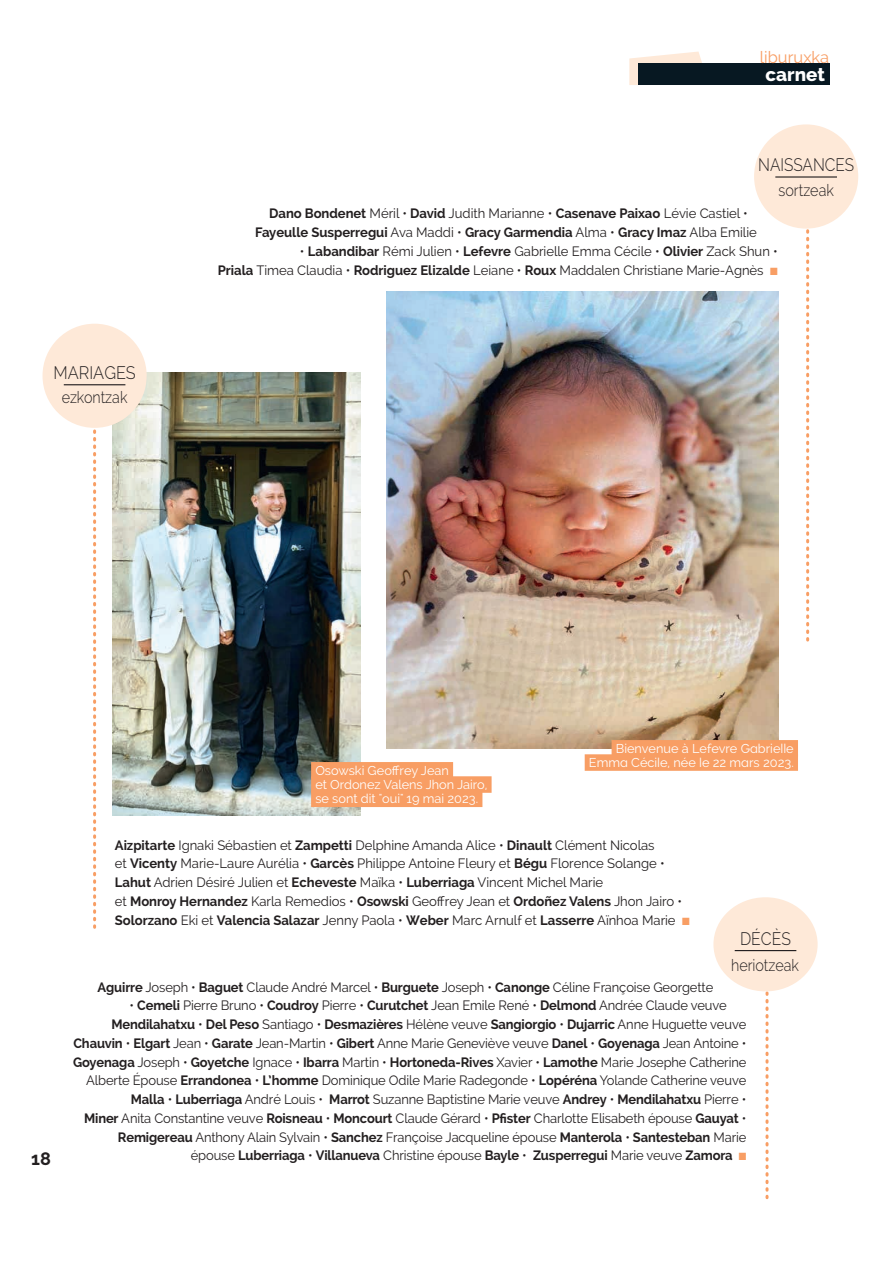
<style>
.page{position:relative;width:893px;height:1263px;background:#fff}
.page>*{position:absolute;margin:0;border:0;box-sizing:border-box;transform-origin:0 0}
.t1{font:800 18.75px "Raleway";color:#fff}
.t2{font:300 18px "Raleway";color:#231f20;scale:.85 1}
.t3{font:300 18px "Raleway";color:#231f20;scale:.9 1}
.t4{font:300 18px "Raleway";color:#231f20;scale:.87 1}
.Folio{font:700 18px "Raleway";color:#231f20}
.t5{font:300 16.5px "Raleway";color:#231f20;scale:.87 1}
.t6{font:16.5px "Raleway";color:#f89e64}
.Texte_Encart_FAG{font:13.5px "Raleway";letter-spacing:-.01em;color:#231f20;scale:.96 1}
.Texte_Encart_FAG-2{font:13.5px/18.8px "Raleway";letter-spacing:-.01em;color:#231f20}
.Texte_Encart_FAG-3{font:700 13.5px "Raleway";letter-spacing:-.01em;color:#231f20;scale:.96 1}
.Texte_Encart_FAG-4{font:700 13.5px/18.8px "Raleway";letter-spacing:-.01em;color:#231f20;text-align:center}
.Légende_Asso{font:12.75px "Raleway";color:#fff}
.s1{font-weight:400}
.s2{font-weight:700}
.s3{color:#f89e64}
</style>
<div class="page">
<svg style="left:765px;top:993px;width:3px;height:205px"></svg>
<div style="left:713px;top:897px;width:105px;height:94px;background:#fee9d8;border-radius:50%"></div>
<hr style="left:735px;top:950px;width:61px;height:1px;background:#231f20">
<img style="left:387px;top:292px;width:392px;height:457px">
<img style="left:113px;top:372px;width:247px;height:444px">
<div style="left:612px;top:740px;width:186px;height:16px;background:#f89e64"></div>
<div style="left:585px;top:754px;width:213px;height:17px;background:#f89e64"></div>
<svg style="left:93px;top:429px;width:3px;height:498px"></svg>
<div style="left:43px;top:324px;width:104px;height:104px;background:#fee9d8;border-radius:50%"></div>
<hr style="left:64px;top:384px;width:61px;height:1px;background:#231f20">
<svg style="left:806px;top:229px;width:3px;height:411px"></svg>
<div style="left:754px;top:124px;width:104px;height:105px;background:#fee9d8;border-radius:50%"></div>
<hr style="left:775px;top:176px;width:62px;height:2px;background:#231f20">
<div style="left:311px;top:762px;width:142px;height:16px;background:#f89e64"></div>
<div style="left:311px;top:776px;width:181px;height:17px;background:#f89e64"></div>
<div style="left:311px;top:790px;width:171px;height:17px;background:#f89e64"></div>
<svg style="left:629px;top:52px;width:80px;height:33px"></svg>
<div style="left:638px;top:64px;width:191px;height:21px;background:#071822"></div>
<p class="t6" style="left:760px;top:47px;width:71px">liburuxka</p>
<p class="t1" style="left:765px;top:63px;width:61px">carnet</p>
<p class="t2" style="left:758px;top:155px;width:114px">NAISSANCES</p>
<p class="t5" style="left:778px;top:180px;width:65px">sortzeak</p>
<p class="t3" style="left:53px;top:362px;width:93px">MARIAGES</p>
<p class="t5" style="left:62px;top:388px;width:77px">ezkontzak</p>
<p class="Texte_Encart_FAG-4" style="left:255px;top:204px;width:503px">Dano Bondenet <span class="s1">Méril •</span> David <span class="s1">Judith Marianne •</span> Casenave Paixao <span class="s1">Lévie Castiel •<br></span>Fayeulle Susperregui <span class="s1">Ava Maddi •</span> Gracy Garmendia <span class="s1">Alma •</span> Gracy Imaz <span class="s1">Alba Emilie</span></p>
<p class="Texte_Encart_FAG-2" style="left:218px;top:242px;width:561px;text-align:right">• <span class="s2">Labandibar</span> Rémi Julien • <span class="s2">Lefevre</span> Gabrielle Emma Cécile • <span class="s2">Olivier</span> Zack Shun •<br><span class="s2">Priala</span> Timea Claudia • <span class="s2">Rodriguez Elizalde</span> Leiane • <span class="s2">Roux</span> Maddalen Christiane Marie-Agnès <span class="s3">■</span></p>
<p class="Légende_Asso" style="left:315px;top:763px;width:135px">Osowski Geoffrey Jean</p>
<p class="Légende_Asso" style="left:315px;top:777px;width:173px">et Ordonez Valens Jhon Jairo,</p>
<p class="Légende_Asso" style="left:315px;top:791px;width:164px">se sont dit "oui" 19 mai 2023.</p>
<p class="Légende_Asso" style="left:616px;top:741px;width:179px">Bienvenue à Lefevre Gabrielle</p>
<p class="Légende_Asso" style="left:589px;top:755px;width:206px">Emma Cécile, née le 22 mars 2023.</p>
<p class="Folio" style="left:31px;top:1148px;width:21px">18</p>
<p class="Texte_Encart_FAG-2" style="left:115px;top:835px;width:551px"><span class="s2">Aizpitarte</span> Ignaki Sébastien et <span class="s2">Zampetti</span> Delphine Amanda Alice • <span class="s2">Dinault</span> Clément Nicolas et <span class="s2">Vicenty</span> Marie-Laure Aurélia • <span class="s2">Garcès</span> Philippe Antoine Fleury et <span class="s2">Bégu</span> Florence Solange •</p>
<p class="Texte_Encart_FAG-2" style="left:115px;top:873px;width:569px"><span class="s2">Lahut</span> Adrien Désiré Julien et <span class="s2">Echeveste</span> Maïka • <span class="s2">Luberriaga</span> Vincent Michel Marie<br>et <span class="s2">Monroy Hernandez</span> Karla Remedios • <span class="s2">Osowski</span> Geoffrey Jean et <span class="s2">Ordoñez Valens</span> Jhon Jairo •</p>
<p class="Texte_Encart_FAG-2" style="left:115px;top:910px;width:576px"><span class="s2">Solorzano</span> Eki et <span class="s2">Valencia Salazar</span> Jenny Paola • <span class="s2">Weber</span> Marc Arnulf et <span class="s2">Lasserre</span> Aïnhoa Marie <span class="s3">■</span></p>
<p class="t4" style="left:740px;top:928px;width:60px">DÉCÈS</p>
<p class="t5" style="left:731px;top:955px;width:80px">heriotzeak</p>
<p class="Texte_Encart_FAG" style="left:98px;top:979px;width:643px"><span class="s2">Aguirre</span> Joseph • <span class="s2">Baguet</span> Claude André Marcel • <span class="s2">Burguete</span> Joseph • <span class="s2">Canonge</span> Céline Françoise Georgette</p>
<p class="Texte_Encart_FAG" style="left:130px;top:998px;width:624px">• <span class="s2">Cemeli</span> Pierre Bruno • <span class="s2">Coudroy</span> Pierre • <span class="s2">Curutchet</span> Jean Emile René • <span class="s2">Delmond</span> Andrée Claude veuve</p>
<p class="Texte_Encart_FAG-3" style="left:111px;top:1017px;width:663px">Mendilahatxu <span class="s1">•</span> Del Peso <span class="s1">Santiago •</span> Desmazières <span class="s1">Hélène veuve</span> Sangiorgio <span class="s1">•</span> Dujarric <span class="s1">Anne Huguette veuve</span></p>
<p class="Texte_Encart_FAG" style="left:73px;top:1035px;width:702px"><span class="s2">Chauvin</span> • <span class="s2">Elgart</span> Jean • <span class="s2">Garate</span> Jean-Martin • <span class="s2">Gibert</span> Anne Marie Geneviève veuve <span class="s2">Danel</span> • <span class="s2">Goyenaga</span> Jean Antoine •</p>
<p class="Texte_Encart_FAG" style="left:73px;top:1054px;width:703px"><span class="s2">Goyenaga</span> Joseph • <span class="s2">Goyetche</span> Ignace • <span class="s2">Ibarra</span> Martin • <span class="s2">Hortoneda-Rives</span> Xavier • <span class="s2">Lamothe</span> Marie Josephe Catherine</p>
<p class="Texte_Encart_FAG" style="left:86px;top:1073px;width:689px">Alberte Épouse <span class="s2">Errandonea</span> • <span class="s2">L’homme</span> Dominique Odile Marie Radegonde • <span class="s2">Lopéréna</span> Yolande Catherine veuve</p>
<p class="Texte_Encart_FAG" style="left:131px;top:1091px;width:643px"><span class="s2">Malla</span> • <span class="s2">Luberriaga</span> André Louis • <span class="s2">Marrot</span> Suzanne Baptistine Marie veuve <span class="s2">Andrey</span> • <span class="s2">Mendilahatxu</span> Pierre •</p>
<p class="Texte_Encart_FAG" style="left:84px;top:1110px;width:691px"><span class="s2">Miner</span> Anita Constantine veuve <span class="s2">Roisneau</span> • <span class="s2">Moncourt</span> Claude Gérard • <span class="s2">Pfister</span> Charlotte Elisabeth épouse <span class="s2">Gauyat</span> •</p>
<p class="Texte_Encart_FAG" style="left:118px;top:1129px;width:656px"><span class="s2">Remigereau</span> Anthony Alain Sylvain • <span class="s2">Sanchez</span> Françoise Jacqueline épouse <span class="s2">Manterola</span> • <span class="s2">Santesteban</span> Marie</p>
<p class="Texte_Encart_FAG-3" style="left:191px;top:1148px;width:580px"><span class="s1">épouse</span> Luberriaga <span class="s1">•</span> Villanueva <span class="s1">Christine épouse</span> Bayle <span class="s1">•</span> Zusperregui <span class="s1">Marie veuve</span> Zamora <span class="s3">■</span></p>
</div>
